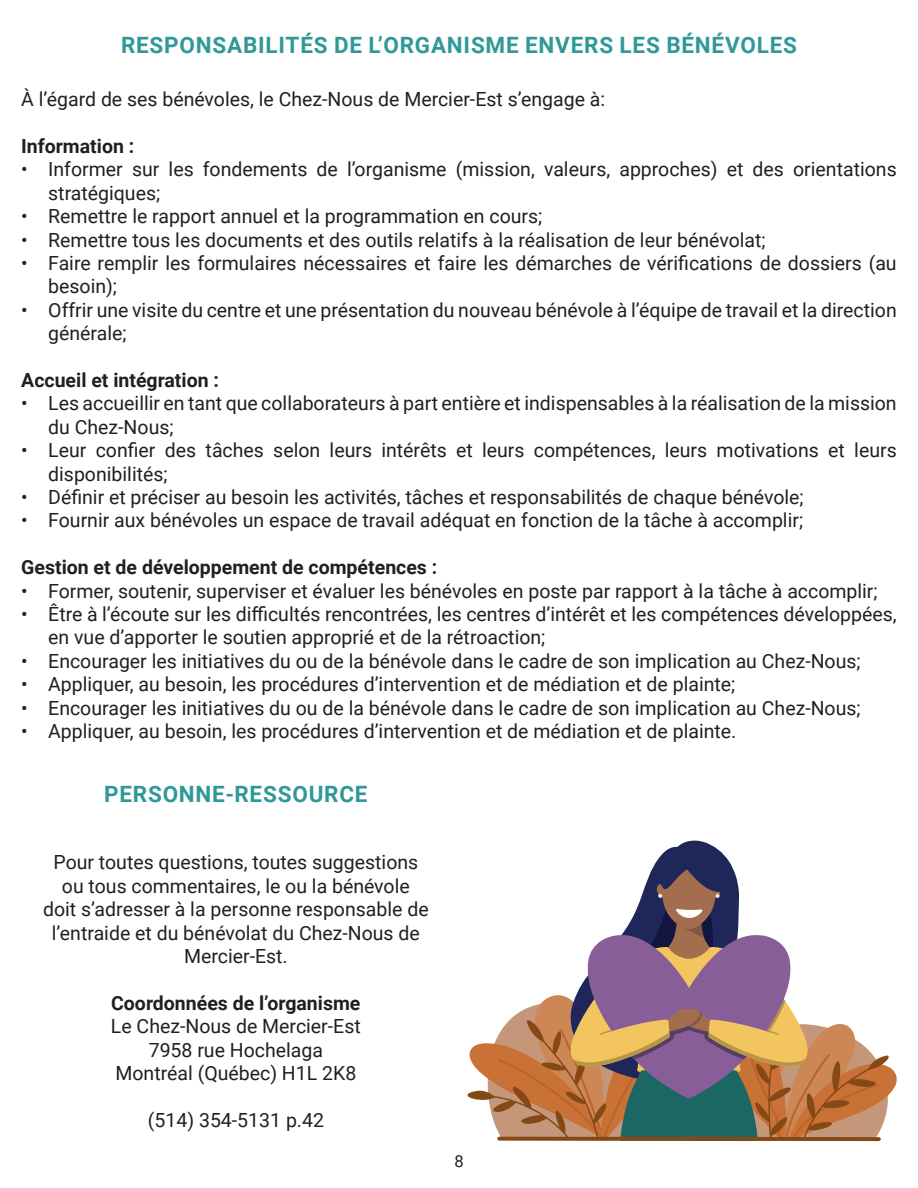
<style>
.page{position:relative;width:918px;height:1188px;background:#fff}
.page>*{position:absolute;margin:0;border:0;box-sizing:border-box;transform-origin:0 0}
.t1{font:700 22.5px "Roboto";letter-spacing:.035em;color:#309898}
.t2{font:19.5px/23.4px "Roboto";color:#221f1f}
.t3{font:700 19.5px "Roboto";color:#221f1f}
.t4{font:16.5px "Roboto";color:#221f1f}
</style>
<div class="page">
<svg style="left:467px;top:840px;width:430px;height:301px"></svg>
<p class="t1" style="left:121px;top:36px;width:677px">RESPONSABILITÉS DE L’ORGANISME ENVERS LES BÉNÉVOLES</p>
<p class="t2" style="left:21px;top:87px;width:585px">À l’égard de ses bénévoles, le Chez-Nous de Mercier-Est s’engage à:</p>
<p class="t3" style="left:21px;top:132px;width:115px">Information :</p>
<p class="t2" style="left:48px;top:159px;width:850px;text-indent:-27px">• Informer sur les fondements de l’organisme (mission, valeurs, approches) et des orientations stratégiques;</p>
<p class="t2" style="left:21px;top:206px;width:523px">• Remettre le rapport annuel et la programmation en cours;</p>
<p class="t2" style="left:21px;top:229px;width:746px">• Remettre tous les documents et des outils relatifs à la réalisation de leur bénévolat;</p>
<p class="t2" style="left:48px;top:253px;width:850px;text-indent:-27px">• Faire remplir les formulaires nécessaires et faire les démarches de vérifications de dossiers (au besoin);</p>
<p class="t2" style="left:48px;top:299px;width:850px;text-indent:-27px">• Offrir une visite du centre et une présentation du nouveau bénévole à l’équipe de travail et la direction générale;</p>
<p class="t3" style="left:21px;top:366px;width:199px">Accueil et intégration :</p>
<p class="t2" style="left:48px;top:393px;width:850px;text-indent:-27px">• Les accueillir en tant que collaborateurs à part entière et indispensables à la réalisation de la mission du Chez-Nous;</p>
<p class="t2" style="left:48px;top:440px;width:850px;text-indent:-27px">• Leur confier des tâches selon leurs intérêts et leurs compétences, leurs motivations et leurs disponibilités;</p>
<p class="t2" style="left:21px;top:487px;width:784px">• Définir et préciser au besoin les activités, tâches et responsabilités de chaque bénévole;</p>
<p class="t2" style="left:21px;top:510px;width:783px">• Fournir aux bénévoles un espace de travail adéquat en fonction de la tâche à accomplir;</p>
<p class="t3" style="left:21px;top:554px;width:418px">Gestion et de développement de compétences :</p>
<p class="t2" style="left:21px;top:580px;width:858px">• Former, soutenir, superviser et évaluer les bénévoles en poste par rapport à la tâche à accomplir;</p>
<p class="t2" style="left:48px;top:604px;width:850px;text-indent:-27px">• Être à l’écoute sur les difficultés rencontrées, les centres d’intérêt et les compétences développées, en vue d’apporter le soutien approprié et de la rétroaction;</p>
<p class="t2" style="left:21px;top:650px;width:841px">• Encourager les initiatives du ou de la bénévole dans le cadre de son implication au Chez-Nous;</p>
<p class="t2" style="left:21px;top:674px;width:716px">• Appliquer, au besoin, les procédures d’intervention et de médiation et de plainte;</p>
<p class="t2" style="left:21px;top:697px;width:841px">• Encourager les initiatives du ou de la bénévole dans le cadre de son implication au Chez-Nous;</p>
<p class="t2" style="left:21px;top:721px;width:717px">• Appliquer, au besoin, les procédures d’intervention et de médiation et de plainte.</p>
<p class="t1" style="left:104px;top:785px;width:265px">PERSONNE-RESSOURCE</p>
<p class="t2" style="left:43px;top:852px;width:387px;text-align:center">Pour toutes questions, toutes suggestions ou tous commentaires, le ou la bénévole doit s’adresser à la personne responsable de l’entraide et du bénévolat du Chez-Nous de Mercier-Est.</p>
<p class="t3" style="left:111px;top:995px;width:251px">Coordonnées de l’organisme</p>
<p class="t2" style="left:111px;top:1016px;width:251px;text-align:center">Le Chez-Nous de Mercier-Est<br>7958 rue Hochelaga<br>Montréal (Québec) H1L 2K8</p>
<p class="t2" style="left:148px;top:1107px;width:178px">(514) 354-5131 p.42</p>
<p class="t4" style="left:454px;top:1154px;width:11px">8</p>
</div>
